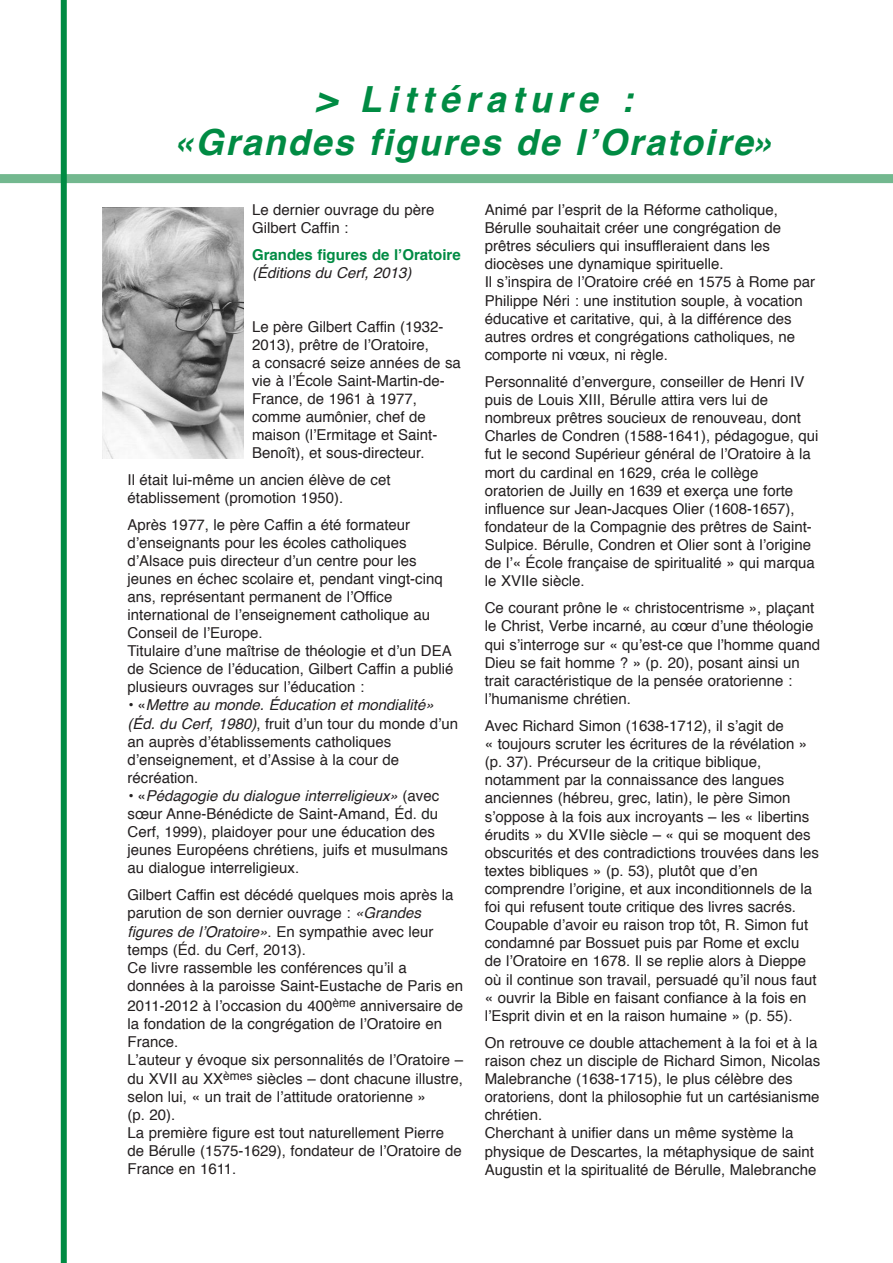
<style>
.page{position:relative;width:893px;height:1263px;background:#fff}
.page>*{position:absolute;margin:0;border:0;box-sizing:border-box;transform-origin:0 0}
.t1{font:italic 700 36px/43.2px "Helvetica";letter-spacing:.055em;color:#008b43;text-align:center}
.t2{font:15px/18.1px "Helvetica";color:#231f20}
.t3{font:700 15px "Helvetica";color:#008b43}
.t4{font:italic 15px "Helvetica";color:#231f20}
.s1{font-style:italic}
</style>
<div class="page">
<div style="left:0;top:174px;width:893px;height:9px;background:#73b88f"></div>
<div style="left:61px;top:0;width:6px;height:1263px;background:#008b43"></div>
<img style="left:102px;top:208px;width:141px;height:251px">
<h1 class="t1" style="left:174px;top:81px;width:603px">&gt; Littérature :<br>«Grandes figures de lʼOratoire»</h1>
<p class="t2" style="left:252px;top:202px;width:184px">Le dernier ouvrage du père<br>Gilbert Caffin :</p>
<p class="t3" style="left:252px;top:248px;width:210px">Grandes figures de lʼOratoire</p>
<p class="t4" style="left:252px;top:267px;width:161px">(Éditions du Cerf, 2013)</p>
<p class="t2" style="left:252px;top:319px;width:210px">Le père Gilbert Caffin (1932-<br>2013), prêtre de lʼOratoire,<br>a consacré seize années de sa vie à lʼÉcole Saint-Martin-de-<br>France, de 1961 à 1977, comme aumônier, chef de maison (lʼErmitage et Saint-<br>Benoît), et sous-directeur.</p>
<p class="t2" style="left:128px;top:472px;width:264px">Il était lui-même un ancien élève de cet établissement (promotion 1950).</p>
<p class="t2" style="left:128px;top:517px;width:328px">Après 1977, le père Caffin a été formateur dʼenseignants pour les écoles catholiques dʼAlsace puis directeur dʼun centre pour les jeunes en échec scolaire et, pendant vingt-cinq ans, représentant permanent de lʼOffice international de lʼenseignement catholique au Conseil de lʼEurope.<br>Titulaire dʼune maîtrise de théologie et dʼun DEA de Science de lʼéducation, Gilbert Caffin a publié plusieurs ouvrages sur lʼéducation :</p>
<p class="t2" style="left:128px;top:697px;width:332px">• «<span class="s1">Mettre au monde. Éducation et mondialité» (Éd. du Cerf, 1980)</span>, fruit dʼun tour du monde dʼun an auprès dʼétablissements catholiques dʼenseignement, et dʼAssise à la cour de récréation.</p>
<p class="t2" style="left:128px;top:788px;width:322px">• «<span class="s1">Pédagogie du dialogue interreligieux»</span> (avec sœur Anne-Bénédicte de Saint-Amand, Éd. du Cerf, 1999), plaidoyer pour une éducation des jeunes Européens chrétiens, juifs et musulmans au dialogue interreligieux.</p>
<p class="t2" style="left:128px;top:887px;width:337px">Gilbert Caffin est décédé quelques mois après la parution de son dernier ouvrage : <span class="s1">«Grandes figures de lʼOratoire»</span>. En sympathie avec leur temps (Éd. du Cerf, 2013).<br>Ce livre rassemble les conférences quʼil a données à la paroisse Saint-Eustache de Paris en</p>
<p class="t2" style="left:128px;top:997px;width:337px">2011-2012 à lʼoccasion du 400<sup>ème</sup> anniversaire de la fondation de la congrégation de lʼOratoire en France.<br>Lʼauteur y évoque six personnalités de lʼOratoire –</p>
<p class="t2" style="left:128px;top:1071px;width:337px">du XVII au XX<sup>èmes</sup> siècles – dont chacune illustre, selon lui, « un trait de lʼattitude oratorienne »<br>(p. 20).<br>La première figure est tout naturellement Pierre de Bérulle (1575-1629), fondateur de lʼOratoire de France en 1611.</p>
<p class="t2" style="left:485px;top:202px;width:332px">Animé par lʼesprit de la Réforme catholique, Bérulle souhaitait créer une congrégation de prêtres séculiers qui insuffleraient dans les diocèses une dynamique spirituelle.<br>Il sʼinspira de lʼOratoire créé en 1575 à Rome par Philippe Néri : une institution souple, à vocation éducative et caritative, qui, à la différence des autres ordres et congrégations catholiques, ne comporte ni vœux, ni règle.</p>
<p class="t2" style="left:485px;top:374px;width:335px">Personnalité dʼenvergure, conseiller de Henri IV puis de Louis XIII, Bérulle attira vers lui de nombreux prêtres soucieux de renouveau, dont Charles de Condren (1588-1641), pédagogue, qui fut le second Supérieur général de lʼOratoire à la mort du cardinal en 1629, créa le collège oratorien de Juilly en 1639 et exerça une forte influence sur Jean-Jacques Olier (1608-1657), fondateur de la Compagnie des prêtres de Saint-Sulpice. Bérulle, Condren et Olier sont à lʼorigine de lʼ« École française de spiritualité » qui marqua le XVIIe siècle.</p>
<p class="t2" style="left:485px;top:600px;width:337px">Ce courant prône le « christocentrisme », plaçant le Christ, Verbe incarné, au cœur dʼune théologie qui sʼinterroge sur « quʼest-ce que lʼhomme quand Dieu se fait homme ? » (p. 20), posant ainsi un trait caractéristique de la pensée oratorienne : lʼhumanisme chrétien.</p>
<p class="t2" style="left:485px;top:718px;width:336px">Avec Richard Simon (1638-1712), il sʼagit de<br>« toujours scruter les écritures de la révélation » (p. 37). Précurseur de la critique biblique, notamment par la connaissance des langues anciennes (hébreu, grec, latin), le père Simon sʼoppose à la fois aux incroyants – les « libertins érudits » du XVIIe siècle – « qui se moquent des obscurités et des contradictions trouvées dans les textes bibliques » (p. 53), plutôt que dʼen comprendre lʼorigine, et aux inconditionnels de la foi qui refusent toute critique des livres sacrés.<br>Coupable dʼavoir eu raison trop tôt, R. Simon fut condamné par Bossuet puis par Rome et exclu de lʼOratoire en 1678. Il se replie alors à Dieppe où il continue son travail, persuadé quʼil nous faut « ouvrir la Bible en faisant confiance à la fois en lʼEsprit divin et en la raison humaine » (p. 55).</p>
<p class="t2" style="left:485px;top:1035px;width:337px">On retrouve ce double attachement à la foi et à la raison chez un disciple de Richard Simon, Nicolas Malebranche (1638-1715), le plus célèbre des<br>ora toriens, dont la philosophie fut un cartésian isme chrétien.<br>Cherchant à unifier dans un même système la physique de Descartes, la métaphysique de saint Augustin et la spiritualité de Bérulle, Malebranche</p>
</div>
